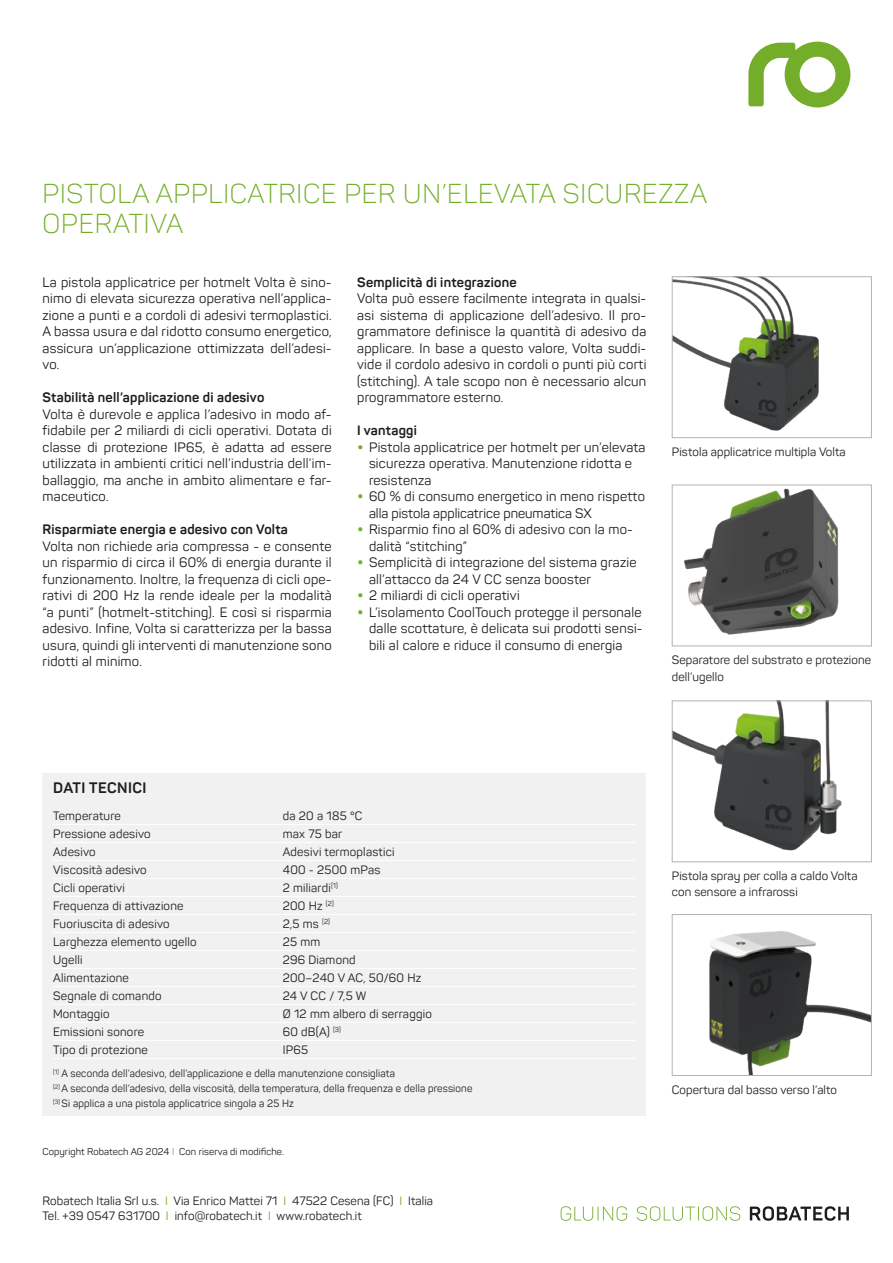
<style>
.page{position:relative;width:893px;height:1263px;background:#fff}
.page>*{position:absolute;margin:0;border:0;box-sizing:border-box;transform-origin:0 0}
.haupttitel_rueckseite{font:300 27px/30px "Panton";letter-spacing:.03em;color:#74ad2a}
.tabelle_titel_tabulatoren{font:700 15px "Panton";letter-spacing:.03em;color:#1d1d1b}
.fliesstext{font:13.5px/16.5px "Panton";letter-spacing:.02em;color:#1d1d1b;text-align:justify}
.aufzaehlungen_mit_bulletpunkten{font:13.5px/16.5px "Panton";letter-spacing:.02em;color:#1d1d1b}
.zwischentitel{font:13.5px/16.5px "Panton";letter-spacing:.02em;color:#1d1d1b;text-align:justify}
.zwischentitel-2{font:700 13.5px "Panton";letter-spacing:.02em;color:#1d1d1b}
.aufzaehlungen_mit_bulletpunkten-2{font:13.5px/16.5px "Panton";color:#1d1d1b}
.tabelle_grundtext_tabulatoren{font:12px "Panton";letter-spacing:.02em;color:#1d1d1b}
.legende_positiv{font:12px/16.5px "Panton";letter-spacing:.01em;color:#1d1d1b}
.footer_adresszeile{font:12px "Panton";letter-spacing:.01em;color:#1d1d1b}
.tabelle_fusszeile_tabulatoren{font:10.5px/15px "Panton";letter-spacing:.02em;color:#1d1d1b}
.copyright{font:9.75px "Panton";letter-spacing:.01em;color:#1d1d1b}
.s1{font-weight:700;font-size:18px;color:#74ad2a}
.s2{color:#74ad2a}
</style>
<div class="page">
<svg style="left:748px;top:42px;width:102px;height:65px"></svg>
<svg style="left:750px;top:1206px;width:99px;height:15px"></svg>
<svg style="left:561px;top:1206px;width:179px;height:15px"></svg>
<img style="left:674px;top:702px;width:168px;height:149px">
<div style="left:672px;top:700px;width:200px;height:162px;border:1px solid #b2b2b2"></div>
<img style="left:684px;top:488px;width:155px;height:147px">
<div style="left:672px;top:485px;width:200px;height:161px;border:1px solid #b2b2b2"></div>
<img style="left:674px;top:278px;width:145px;height:153px">
<div style="left:672px;top:276px;width:200px;height:162px;border:1px solid #b2b2b2"></div>
<img style="left:709px;top:931px;width:161px;height:143px">
<div style="left:672px;top:914px;width:200px;height:162px;border:1px solid #b2b2b2"></div>
<div style="left:43px;top:774px;width:603px;height:342px;background:#f1f1f1"></div>
<hr style="left:53px;top:824px;width:583px;height:1px;background:#fff">
<hr style="left:53px;top:842px;width:583px;height:1px;background:#fff">
<hr style="left:53px;top:860px;width:583px;height:1px;background:#fff">
<hr style="left:53px;top:878px;width:583px;height:1px;background:#fff">
<hr style="left:53px;top:896px;width:583px;height:1px;background:#fff">
<hr style="left:53px;top:914px;width:583px;height:1px;background:#fff">
<hr style="left:53px;top:932px;width:583px;height:1px;background:#fff">
<hr style="left:53px;top:950px;width:583px;height:1px;background:#fff">
<hr style="left:53px;top:968px;width:583px;height:1px;background:#fff">
<hr style="left:53px;top:986px;width:583px;height:1px;background:#fff">
<hr style="left:53px;top:1004px;width:583px;height:1px;background:#fff">
<hr style="left:53px;top:1022px;width:583px;height:1px;background:#fff">
<hr style="left:53px;top:1040px;width:583px;height:1px;background:#fff">
<hr style="left:53px;top:1058px;width:583px;height:1px;background:#fff">
<p class="haupttitel_rueckseite" style="left:43px;top:178px;width:666px">PISTOLA APPLICATRICE PER UN’ELEVATA SICUREZZA<br>OPERATIVA</p>
<p class="fliesstext" style="left:43px;top:274px;width:291px">La pistola applicatrice per hotmelt Volta è sino&shy;nimo di elevata sicurezza operativa nell’applica&shy;zione a punti e a cordoli di adesivi termoplastici.<br>A bassa usura e dal ridotto consumo energetico, assicura un’applicazione ottimizzata dell’adesi&shy;vo.</p>
<p class="zwischentitel-2" style="left:43px;top:389px;width:223px">Stabilità nell’applicazione di adesivo</p>
<p class="fliesstext" style="left:43px;top:406px;width:291px">Volta è durevole e applica l’adesivo in modo af&shy;fidabile per 2 miliardi di cicli operativi. Dotata di classe di protezione IP65, è adatta ad essere utilizzata in ambienti critici nell’industria dell’im&shy;ballaggio, ma anche in ambito alimentare e far&shy;maceutico.</p>
<p class="zwischentitel-2" style="left:43px;top:521px;width:247px">Risparmiate energia e adesivo con Volta</p>
<p class="fliesstext" style="left:43px;top:538px;width:291px">Volta non richiede aria compressa - e consente un risparmio di circa il 60% di energia durante il funzionamento. Inoltre, la frequenza di cicli ope&shy;rativi di 200 Hz la rende ideale per la modalità “a punti” (hotmelt-stitching). E così si risparmia adesivo. Infine, Volta si caratterizza per la bassa usura, quindi gli interventi di manutenzione sono ridotti al minimo.</p>
<p class="zwischentitel-2" style="left:357px;top:273px;width:161px">Semplicità di integrazione</p>
<p class="zwischentitel" style="left:357px;top:290px;width:291px">Volta può essere facilmente integrata in qualsi&shy;asi sistema di applicazione dell’adesivo. Il pro&shy;grammatore definisce la quantità di adesivo da applicare. In base a questo valore, Volta suddi&shy;vide il cordolo adesivo in cordoli o punti più corti (stitching). A tale scopo non è necessario alcun programmatore esterno.</p>
<p class="zwischentitel-2" style="left:357px;top:422px;width:61px">I vantaggi</p>
<p class="aufzaehlungen_mit_bulletpunkten" style="left:369px;top:439px;width:278px;text-indent:-12px"><span class="s1">•</span> Pistola applicatrice per hotmelt per un’elevata sicurezza operativa. Manutenzione ridotta e resistenza</p>
<p class="aufzaehlungen_mit_bulletpunkten-2" style="left:369px;top:488px;width:277px;text-indent:-12px"><span class="s1">•</span> 60 % di consumo energetico in meno rispetto alla pistola applicatrice pneumatica SX</p>
<p class="aufzaehlungen_mit_bulletpunkten" style="left:369px;top:521px;width:265px;text-indent:-12px"><span class="s1">•</span> Risparmio fino al 60% di adesivo con la mo&shy;dalità “stitching”</p>
<p class="aufzaehlungen_mit_bulletpunkten" style="left:369px;top:554px;width:269px;text-indent:-12px"><span class="s1">•</span> Semplicità di integrazione del sistema grazie all’attacco da 24 V CC senza booster</p>
<p class="aufzaehlungen_mit_bulletpunkten" style="left:357px;top:587px;width:164px"><span class="s1">•</span> 2 miliardi di cicli operativi</p>
<p class="aufzaehlungen_mit_bulletpunkten" style="left:369px;top:604px;width:275px;text-align:justify;text-indent:-12px"><span class="s1">•</span> L’isolamento CoolTouch protegge il personale dalle scottature, è delicata sui prodotti sensi&shy;bili al calore e riduce il consumo di energia</p>
<p class="legende_positiv" style="left:672px;top:444px;width:175px">Pistola applicatrice multipla Volta</p>
<p class="legende_positiv" style="left:672px;top:651px;width:201px">Separatore del substrato e protezione dell’ugello</p>
<p class="tabelle_titel_tabulatoren" style="left:53px;top:779px;width:95px">DATI TECNICI</p>
<p class="tabelle_grundtext_tabulatoren" style="left:53px;top:808px;width:69px">Temperature</p>
<p class="tabelle_grundtext_tabulatoren" style="left:283px;top:808px;width:81px">da 20 a 185 °C</p>
<p class="tabelle_grundtext_tabulatoren" style="left:53px;top:826px;width:99px">Pressione adesivo</p>
<p class="tabelle_grundtext_tabulatoren" style="left:283px;top:826px;width:61px">max 75 bar</p>
<p class="tabelle_grundtext_tabulatoren" style="left:53px;top:844px;width:44px">Adesivo</p>
<p class="tabelle_grundtext_tabulatoren" style="left:283px;top:844px;width:113px">Adesivi termoplastici</p>
<p class="tabelle_grundtext_tabulatoren" style="left:53px;top:862px;width:95px">Viscosità adesivo</p>
<p class="tabelle_grundtext_tabulatoren" style="left:283px;top:862px;width:99px">400 - 2500 mPas</p>
<p class="tabelle_grundtext_tabulatoren" style="left:53px;top:880px;width:73px">Cicli operativi</p>
<p class="tabelle_grundtext_tabulatoren" style="left:283px;top:880px;width:57px">2 miliardi<sup>(1)</sup></p>
<p class="tabelle_grundtext_tabulatoren" style="left:53px;top:898px;width:132px">Frequenza di attivazione</p>
<p class="tabelle_grundtext_tabulatoren" style="left:283px;top:898px;width:53px">200 Hz <sup>(2)</sup></p>
<p class="tabelle_grundtext_tabulatoren" style="left:53px;top:916px;width:118px">Fuoriuscita di adesivo</p>
<p class="tabelle_grundtext_tabulatoren" style="left:283px;top:916px;width:49px">2,5 ms <sup>(2)</sup></p>
<p class="tabelle_grundtext_tabulatoren" style="left:53px;top:934px;width:145px">Larghezza elemento ugello</p>
<p class="tabelle_grundtext_tabulatoren" style="left:283px;top:934px;width:39px">25 mm</p>
<p class="tabelle_grundtext_tabulatoren" style="left:53px;top:952px;width:31px">Ugelli</p>
<p class="tabelle_grundtext_tabulatoren" style="left:283px;top:952px;width:74px">296 Diamond</p>
<p class="tabelle_grundtext_tabulatoren" style="left:53px;top:970px;width:77px">Alimentazione</p>
<p class="tabelle_grundtext_tabulatoren" style="left:283px;top:970px;width:140px">200–240 V AC, 50/60 Hz</p>
<p class="tabelle_grundtext_tabulatoren" style="left:53px;top:988px;width:110px">Segnale di comando</p>
<p class="tabelle_grundtext_tabulatoren" style="left:283px;top:988px;width:85px">24 V CC / 7,5 W</p>
<p class="tabelle_grundtext_tabulatoren" style="left:53px;top:1006px;width:58px">Montaggio</p>
<p class="tabelle_grundtext_tabulatoren" style="left:283px;top:1006px;width:151px">Ø 12 mm albero di serraggio</p>
<p class="tabelle_grundtext_tabulatoren" style="left:53px;top:1024px;width:92px">Emissioni sonore</p>
<p class="tabelle_grundtext_tabulatoren" style="left:283px;top:1024px;width:60px">60 dB(A) <sup>(3)</sup></p>
<p class="tabelle_grundtext_tabulatoren" style="left:53px;top:1042px;width:96px">Tipo di protezione</p>
<p class="tabelle_grundtext_tabulatoren" style="left:283px;top:1042px;width:27px">IP65</p>
<p class="tabelle_fusszeile_tabulatoren" style="left:53px;top:1066px;width:421px"><sup>(1)</sup> A seconda dell’adesivo, dell’applicazione e della manutenzione consigliata<br><sup>(2)</sup> A seconda dell’adesivo, della viscosità, della temperatura, della frequenza e della pressione <sup>(3)</sup> Si applica a una pistola applicatrice singola a 25 Hz</p>
<p class="copyright" style="left:43px;top:1146px;width:243px">Copyright Robatech AG 2024 <span class="s2">I</span> Con riserva di modifiche.</p>
<p class="footer_adresszeile" style="left:43px;top:1194px;width:392px">Robatech Italia Srl u.s. <span class="s2">I</span> Via Enrico Mattei 71 <span class="s2">I</span> 47522 Cesena (FC) <span class="s2">I</span> Italia</p>
<p class="footer_adresszeile" style="left:43px;top:1209px;width:321px">Tel. +39 0547 631700 <span class="s2">I</span> info@robatech.it <span class="s2">I</span> www.robatech.it</p>
<p class="legende_positiv" style="left:672px;top:867px;width:187px">Pistola spray per colla a caldo Volta con sensore a infrarossi</p>
<p class="legende_positiv" style="left:672px;top:1081px;width:167px">Copertura dal basso verso l’alto</p>
</div>
